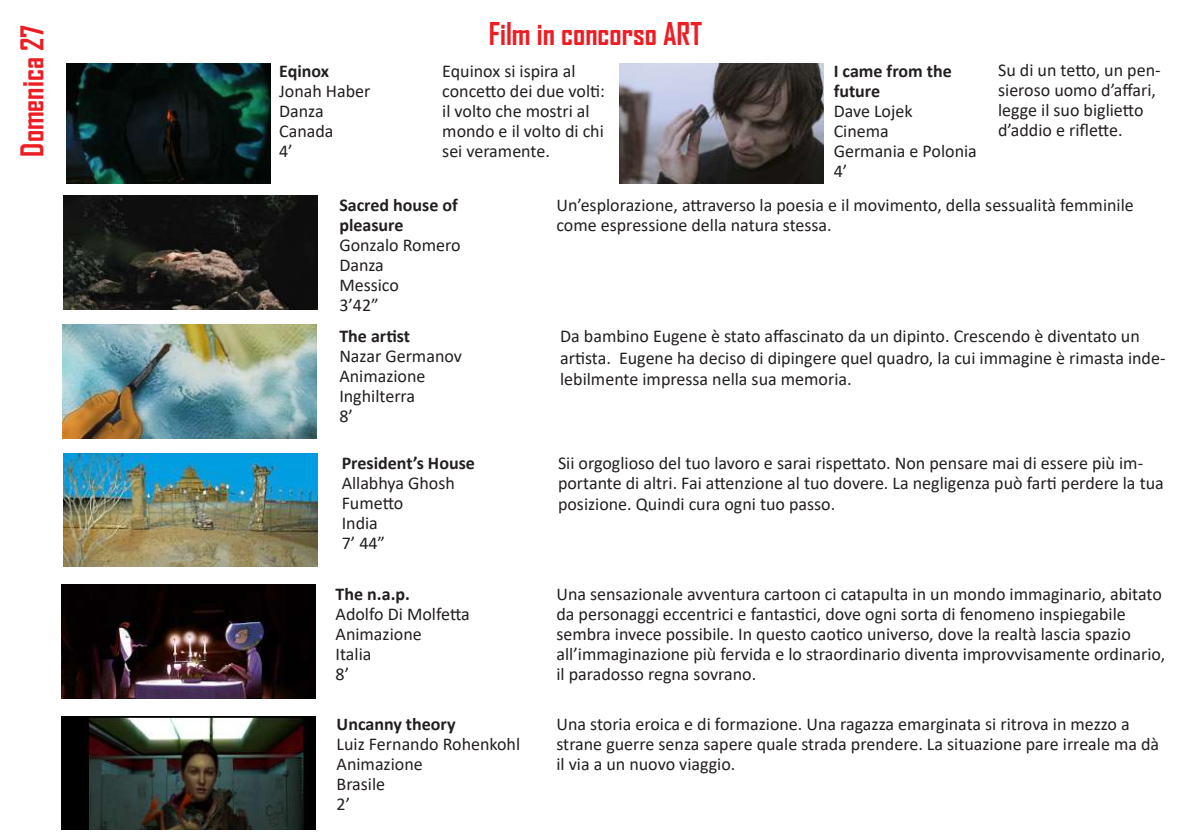
<style>
.page{position:relative;width:1191px;height:840px;background:#fff}
.page>*{position:absolute;margin:0;border:0;box-sizing:border-box;transform-origin:0 0}
.t1{font:700 30px "Agency FB";color:#ee1d23}
.t2{font:18px/20px "Calibri";color:#231f20}
.t3{font:700 18px/20px "Calibri";color:#231f20}
</style>
<div class="page">
<img style="left:66px;top:64px;width:204px;height:119px">
<img style="left:619px;top:64px;width:204px;height:119px">
<img style="left:64px;top:196px;width:254px;height:113px">
<img style="left:62px;top:324px;width:254px;height:114px">
<img style="left:64px;top:453px;width:254px;height:113px">
<img style="left:61px;top:584px;width:254px;height:114px">
<img style="left:62px;top:716px;width:254px;height:113px">
<h1 class="t1" style="left:14px;top:156px;width:133px;rotate:-90deg">Domenica 27</h1>
<h1 class="t1" style="left:489px;top:15px;width:215px">Film in concorso ART</h1>
<p class="t2" style="left:442px;top:61px;width:164px">Equinox si ispira al concetto dei due volti: il volto che mostri al mondo e il volto di chi sei veramente.</p>
<p class="t2" style="left:998px;top:59px;width:164px">Su di un tetto, un pen&shy;sieroso uomo d’affari, legge il suo biglietto d’addio e riflette.</p>
<p class="t3" style="left:833px;top:61px;width:120px">I came from the future</p>
<p class="t2" style="left:833px;top:101px;width:145px">Dave Lojek<br>Cinema<br>Germania e Polonia<br>4’</p>
<p class="t3" style="left:279px;top:61px;width:51px">Eqinox</p>
<p class="t2" style="left:279px;top:81px;width:93px">Jonah Haber<br>Danza<br>Canada<br>4’</p>
<p class="t3" style="left:339px;top:194px;width:120px">Sacred house of pleasure</p>
<p class="t2" style="left:339px;top:234px;width:123px">Gonzalo Romero<br>Danza<br>Messico<br>3’42”</p>
<p class="t3" style="left:339px;top:325px;width:72px">The artist</p>
<p class="t2" style="left:339px;top:345px;width:124px">Nazar Germanov<br>Animazione<br>Inghilterra<br>8’</p>
<p class="t3" style="left:342px;top:452px;width:135px">President’s House</p>
<p class="t2" style="left:342px;top:472px;width:115px">Allabhya Ghosh<br>Fumetto<br>India<br>7’ 44”</p>
<p class="t3" style="left:335px;top:583px;width:76px">The n.a.p.</p>
<p class="t2" style="left:335px;top:603px;width:136px">Adolfo Di Molfetta<br>Animazione<br>Italia<br>8’</p>
<p class="t3" style="left:336px;top:713px;width:120px">Uncanny theory</p>
<p class="t2" style="left:336px;top:733px;width:185px">Luiz Fernando Rohenkohl<br>Animazione<br>Brasile<br>2’</p>
<p class="t2" style="left:556px;top:194px;width:579px">Un’esplorazione, attraverso la poesia e il movimento, della sessualità femminile come espressione della natura stessa.</p>
<p class="t2" style="left:560px;top:324px;width:607px;line-height:21.6px">Da bambino Eugene è stato affascinato da un dipinto. Crescendo è diventato un artista. Eugene ha deciso di dipingere quel quadro, la cui immagine è rimasta inde&shy;lebilmente impressa nella sua memoria.</p>
<p class="t2" style="left:558px;top:453px;width:607px">Sii orgoglioso del tuo lavoro e sarai rispettato. Non pensare mai di essere più im&shy;portante di altri. Fai attenzione al tuo dovere. La negligenza può farti perdere la tua posizione. Quindi cura ogni tuo passo.</p>
<p class="t2" style="left:556px;top:583px;width:610px">Una sensazionale avventura cartoon ci catapulta in un mondo immaginario, abitato da personaggi eccentrici e fantastici, dove ogni sorta di fenomeno inspiegabile sembra invece possibile. In questo caotico universo, dove la realtà lascia spazio all’immaginazione più fervida e lo straordinario diventa improvvisamente ordinario, il paradosso regna sovrano.</p>
<p class="t2" style="left:556px;top:713px;width:604px">Una storia eroica e di formazione. Una ragazza emarginata si ritrova in mezzo a strane guerre senza sapere quale strada prendere. La situazione pare irreale ma dà il via a un nuovo viaggio.</p>
</div>
